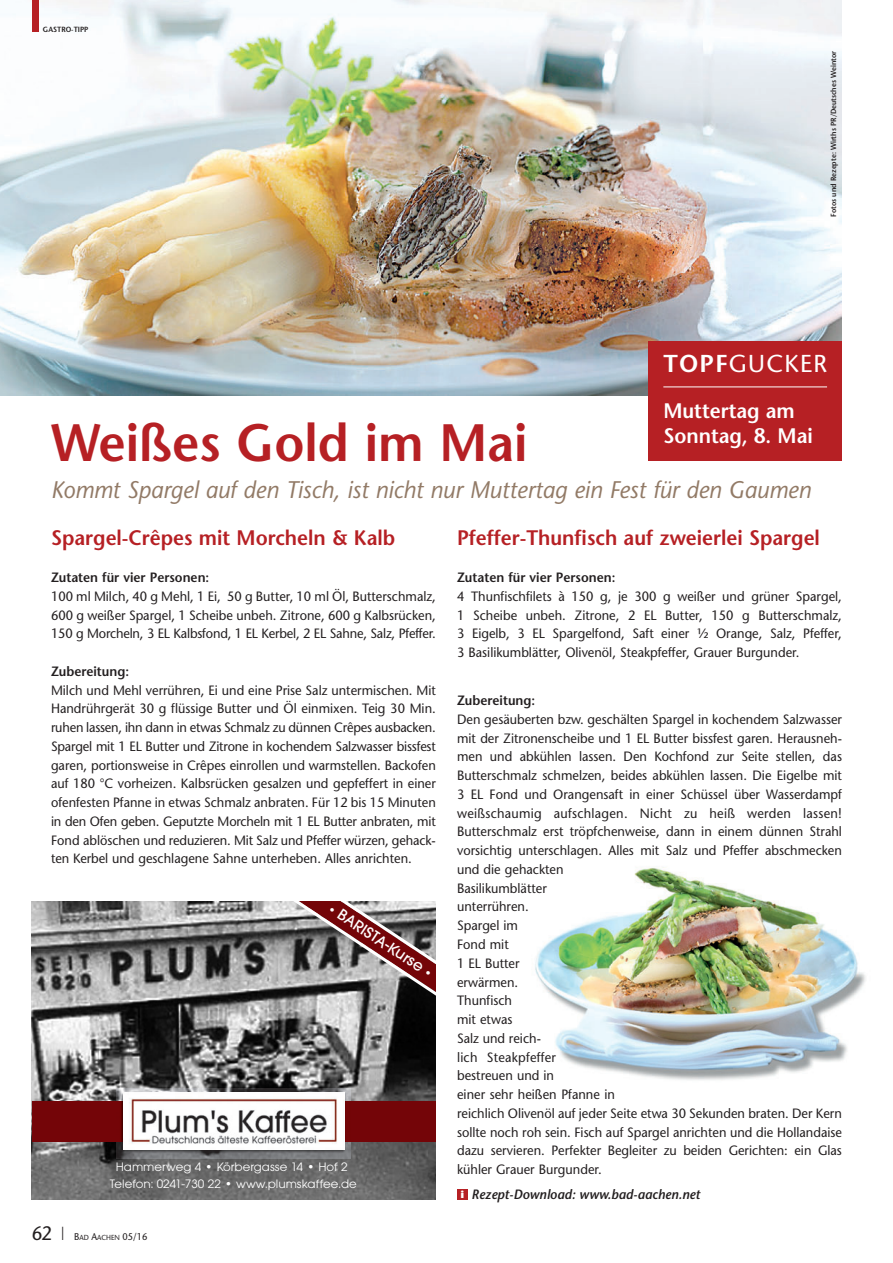
<style>
.page{position:relative;width:893px;height:1263px;background:#fff}
.page>*{position:absolute;margin:0;border:0;box-sizing:border-box;transform-origin:0 0}
.t1{font:600 52.5px "Stone Sans";color:#b62024;scale:.95 1}
.t2{font:24.45px "Stone Sans";letter-spacing:.05em;color:#fff}
.t3{font:italic 24px "Stone Sans";color:#927a66;scale:.95 1}
.t4{font:600 21px "Stone Sans";color:#b62024;scale:.95 1}
.t5{font:600 21px/25.8px "Stone Sans";color:#fff;scale:.95 1}
.t6{font:500 16.5px "Avant Garde Gothic Itc T";color:#fff}
.t7{font:13.5px/18.8px "Stone Sans";color:#231f20;text-align:justify;scale:.95 1}
.t8{font:600 13.5px "Stone Sans";color:#231f20;scale:.95 1}
.t9{font:italic 600 13.5px "Stone Sans";color:#231f20;scale:.95 1}
.t10{font:12.75px/16.5px "Avant Garde Gothic Itc T";color:#fff;text-align:center}
.t11{font:9.75px "Stone Sans";color:#231f20;scale:.95 1}
.t12{font:600 7.5px "Stone Sans";color:#231f20;scale:.95 1}
.s1{font-weight:600}
.s2{font-weight:400;font-size:12.75px}
.s3{font-size:19.5px}
.s4{font-size:18px}
.s5{font-size:7.35px}
.s6{font-weight:700;font-style:normal;font-size:10.2px;color:#fff}
</style>
<div class="page">
<img style="left:0;top:0;width:842px;height:395px">
<div style="left:32px;top:0;width:6px;height:32px;background:#b62024"></div>
<div style="left:648px;top:342px;width:194px;height:119px;background:#b62024"></div>
<hr style="left:663px;top:386px;width:164px;height:1px;background:#fff">
<img style="left:32px;top:901px;width:404px;height:298px">
<div style="left:32px;top:1101px;width:404px;height:41px;background:#740508"></div>
<img style="left:116px;top:1088px;width:234px;height:71px">
<img style="left:123px;top:1093px;width:221px;height:57px">
<svg style="left:191px;top:901px;width:245px;height:159px;background:#7b7272"></svg>
<img style="left:535px;top:867px;width:331px;height:213px">
<div style="left:457px;top:1189px;width:10px;height:10px;background:#b62024"></div>
<p class="t12" style="left:43px;top:26px;width:49px">GASTRO-TIPP</p>
<p class="t12" style="left:831px;top:217px;width:176px;rotate:-90deg">Fotos und Rezepte: Wirths PR/Deutsches Weintor</p>
<h2 class="t2" style="left:663px;top:354px;width:165px"><span class="s1">TOPF</span>GUCKER</h2>
<h3 class="t5" style="left:663px;top:400px;width:159px">Muttertag am<br>Sonntag, 8. Mai</h3>
<h1 class="t1" style="left:51px;top:422px;width:503px">Weißes Gold im Mai</h1>
<h3 class="t3" style="left:51px;top:480px;width:801px">Kommt Spargel auf den Tisch, ist nicht nur Muttertag ein Fest für den Gaumen</h3>
<h3 class="t4" style="left:51px;top:529px;width:364px">Spargel-Crêpes mit Morcheln &amp; Kalb</h3>
<p class="t8" style="left:51px;top:572px;width:168px">Zutaten für vier Personen:</p>
<p class="t7" style="left:51px;top:588px;width:407px">100 ml Milch, 40 g Mehl, 1 Ei, 50 g Butter, 10 ml Öl, Butterschmalz, 600 g weißer Spargel, 1 Scheibe unbeh. Zitrone, 600 g Kalbsrücken, 150 g Morcheln, 3 EL Kalbsfond, 1 EL Kerbel, 2 EL Sahne, Salz, Pfeffer.</p>
<p class="t8" style="left:51px;top:666px;width:84px">Zubereitung:</p>
<p class="t7" style="left:51px;top:682px;width:407px">Milch und Mehl verrühren, Ei und eine Prise Salz untermischen. Mit Handrührgerät 30 g flüssige Butter und Öl einmixen. Teig 30 Min. ruhen lassen, ihn dann in etwas Schmalz zu dünnen Crêpes aus backen.<br>Spargel mit 1 EL Butter und Zitrone in kochendem Salzwasser biss fest garen, portionsweise in Crêpes einrollen und warmstellen. Backofen auf 180 °C vorheizen. Kalbsrücken gesalzen und gepfeffert in einer ofenfesten Pfanne in etwas Schmalz anbraten. Für 12 bis 15 Minuten in den Ofen geben. Geputzte Morcheln mit 1 EL Butter anbraten, mit Fond ablöschen und reduzieren. Mit Salz und Pfeffer würzen, gehack&shy;ten Kerbel und geschlagene Sahne unterheben. Alles anrichten.</p>
<p class="t6" style="left:333px;top:901px;width:125px;rotate:34deg"><span class="s2">•</span> BARISTA-Kurse <span class="s2">•</span></p>
<p class="t10" style="left:110px;top:1159px;width:248px">Hammerweg 4 • Körbergasse 14 • Hof 2<br>Telefon: 0241-730 22 • www.plumskaffee.de</p>
<p class="t11" style="left:32px;top:1233px;width:123px"><span class="s3">62</span> <span class="s4">|</span> B<span class="s5">AD</span> A<span class="s5">ACHEN</span> 05/16</p>
<h3 class="t4" style="left:457px;top:529px;width:383px">Pfeffer-Thunfisch auf zweierlei Spargel</h3>
<p class="t8" style="left:457px;top:572px;width:168px">Zutaten für vier Personen:</p>
<p class="t7" style="left:457px;top:588px;width:407px">4 Thunfischfilets à 150 g, je 300 g weißer und grüner Spargel, 1 Scheibe unbeh. Zitrone, 2 EL Butter, 150 g Butterschmalz, 3 Eigelb, 3 EL Spargelfond, Saft einer ½ Orange, Salz, Pfeffer, 3 Basilikumblätter, Olivenöl, Steakpfeffer, Grauer Burgunder.</p>
<p class="t8" style="left:457px;top:695px;width:84px">Zubereitung:</p>
<p class="t7" style="left:457px;top:711px;width:407px;text-align:left">Den gesäuberten bzw. geschälten Spargel in kochendem Salzwasser mit der Zitronenscheibe und 1 EL Butter bissfest garen. Herausneh&shy;men und abkühlen lassen. Den Kochfond zur Seite stellen, das Butterschmalz schmelzen, beides abkühlen lassen. Die Eigelbe mit 3 EL Fond und Orangensaft in einer Schüssel über Wasserdampf weißschaumig aufschlagen. Nicht zu heiß werden lassen!<br>Butterschmalz erst tröpfchenweise, dann in einem dünnen Strahl vorsichtig unterschlagen. Alles mit Salz und Pfeffer abschmecken und die gehackten<br>Basilikumblätter<br>unterrühren.<br>Spargel im<br>Fond mit<br>1 EL Butter<br>erwärmen.<br>Thunfisch<br>mit etwas<br>Salz und reich-<br>lich Steakpfeffer<br>bestreuen und in<br>einer sehr heißen Pfanne in<br>reichlich Olivenöl auf jeder Seite etwa 30 Sekunden braten. Der Kern sollte noch roh sein. Fisch auf Spargel anrichten und die Hollandaise dazu servieren. Perfekter Begleiter zu beiden Gerichten: ein Glas kühler Grauer Burgunder.</p>
<p class="t9" style="left:460px;top:1189px;width:254px"><span class="s6">i</span> Rezept-Download: www.bad-aachen.net</p>
</div>
